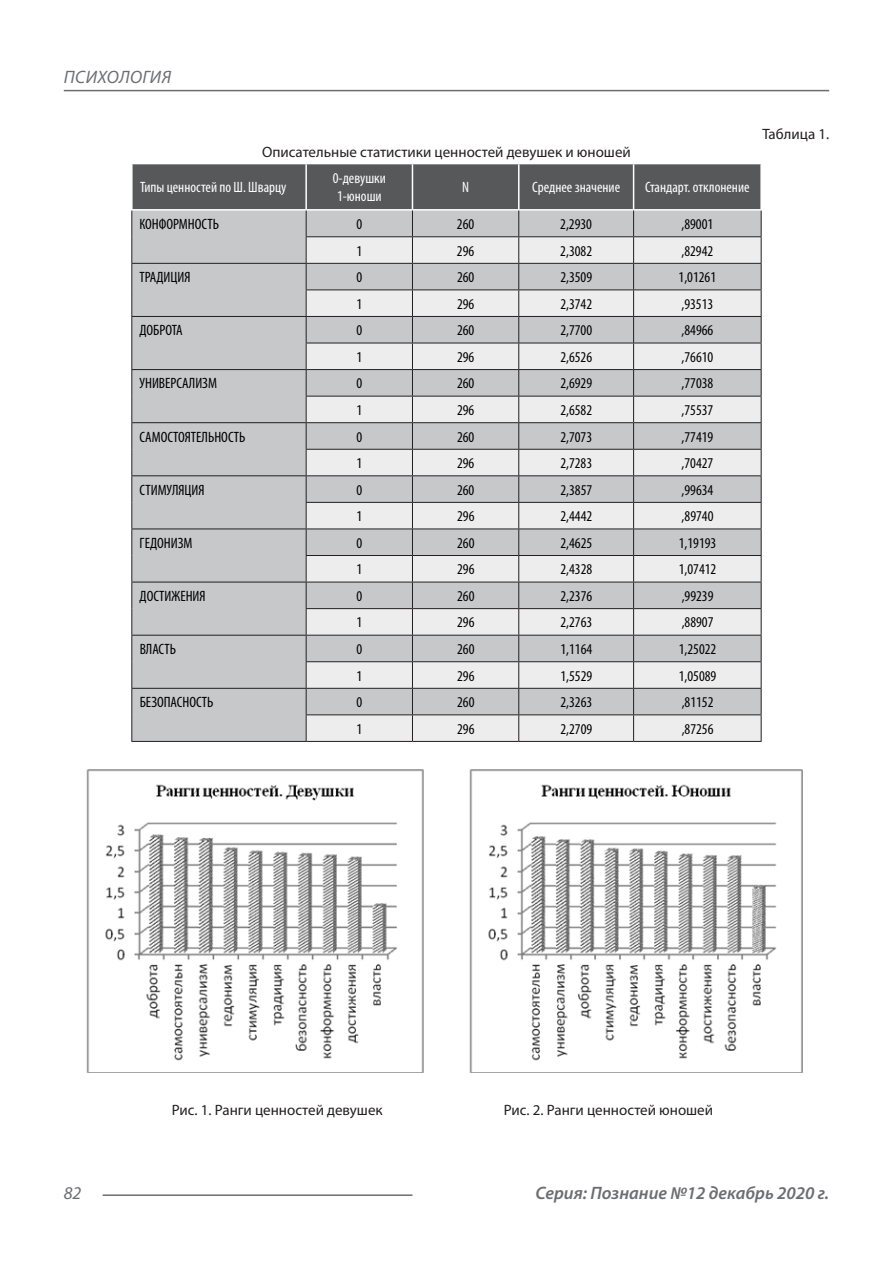
<style>
.page{position:relative;width:893px;height:1263px;background:#fff}
.page>*{position:absolute;margin:0;border:0;box-sizing:border-box;transform-origin:0 0}
.t1{font:italic 600 18px "Myriad Pro";color:#6c6d70}
.t2{font:italic 18px "Myriad Pro";letter-spacing:.02em;color:#6c6d70}
.Таблица_Строка{font:condensed 15px "Myriad Pro";color:#000}
.Статья_текст{font:15px "Myriad Pro";color:#231f20}
.Таблица_Заголовок_Яч{font:condensed 15px "Myriad Pro";color:#fff}
</style>
<div class="page">
<hr style="left:103px;top:1194px;width:309px;height:2px;background:#6c6d70">
<hr style="left:64px;top:90px;width:765px;height:1px;background:#6c6d70">
<svg style="left:131px;top:164px;width:631px;height:577px;background:#c4c5c6"></svg>
<hr style="left:131px;top:741px;width:175px;height:1px;background:#231f20">
<hr style="left:306px;top:741px;width:106px;height:1px;background:#231f20">
<hr style="left:412px;top:741px;width:107px;height:1px;background:#231f20">
<hr style="left:519px;top:741px;width:115px;height:1px;background:#231f20">
<hr style="left:634px;top:741px;width:127px;height:1px;background:#231f20">
<img style="left:86px;top:769px;width:717px;height:304px">
<p class="t2" style="left:64px;top:66px;width:109px">ПСИХОЛОГИЯ</p>
<p class="Статья_текст" style="left:262px;top:143px;width:370px">Описательные статистики ценностей девушек и юношей</p>
<p class="Таблица_Заголовок_Яч" style="left:140px;top:178px;width:148px">Типы ценностей по Ш. Шварцу</p>
<p class="Таблица_Заголовок_Яч" style="left:333px;top:169px;width:54px">0-девушки</p>
<p class="Таблица_Заголовок_Яч" style="left:337px;top:187px;width:46px">1-юноши</p>
<p class="Таблица_Заголовок_Яч" style="left:462px;top:178px;width:8px">N</p>
<p class="Таблица_Заголовок_Яч" style="left:532px;top:178px;width:90px">Среднее значение</p>
<p class="Таблица_Заголовок_Яч" style="left:645px;top:178px;width:106px">Стандарт. отклонение</p>
<p class="Таблица_Строка" style="left:139px;top:215px;width:81px">КОНФОРМНОСТЬ</p>
<p class="Таблица_Строка" style="left:356px;top:215px;width:7px">0</p>
<p class="Таблица_Строка" style="left:457px;top:215px;width:19px">260</p>
<p class="Таблица_Строка" style="left:560px;top:215px;width:33px">2,2930</p>
<p class="Таблица_Строка" style="left:681px;top:215px;width:33px">,89001</p>
<p class="Таблица_Строка" style="left:356px;top:242px;width:7px">1</p>
<p class="Таблица_Строка" style="left:457px;top:242px;width:19px">296</p>
<p class="Таблица_Строка" style="left:560px;top:242px;width:33px">2,3082</p>
<p class="Таблица_Строка" style="left:681px;top:242px;width:33px">,82942</p>
<p class="Таблица_Строка" style="left:139px;top:268px;width:53px">ТРАДИЦИЯ</p>
<p class="Таблица_Строка" style="left:356px;top:268px;width:7px">0</p>
<p class="Таблица_Строка" style="left:457px;top:268px;width:19px">260</p>
<p class="Таблица_Строка" style="left:560px;top:268px;width:33px">2,3509</p>
<p class="Таблица_Строка" style="left:679px;top:268px;width:39px">1,01261</p>
<p class="Таблица_Строка" style="left:356px;top:295px;width:7px">1</p>
<p class="Таблица_Строка" style="left:457px;top:295px;width:19px">296</p>
<p class="Таблица_Строка" style="left:560px;top:295px;width:33px">2,3742</p>
<p class="Таблица_Строка" style="left:681px;top:295px;width:33px">,93513</p>
<p class="Таблица_Строка" style="left:140px;top:321px;width:45px">ДОБРОТА</p>
<p class="Таблица_Строка" style="left:356px;top:321px;width:7px">0</p>
<p class="Таблица_Строка" style="left:457px;top:321px;width:19px">260</p>
<p class="Таблица_Строка" style="left:560px;top:321px;width:33px">2,7700</p>
<p class="Таблица_Строка" style="left:681px;top:321px;width:33px">,84966</p>
<p class="Таблица_Строка" style="left:356px;top:348px;width:7px">1</p>
<p class="Таблица_Строка" style="left:457px;top:348px;width:19px">296</p>
<p class="Таблица_Строка" style="left:560px;top:348px;width:33px">2,6526</p>
<p class="Таблица_Строка" style="left:682px;top:348px;width:33px">,76610</p>
<p class="Таблица_Строка" style="left:140px;top:374px;width:79px">УНИВЕРСАЛИЗМ</p>
<p class="Таблица_Строка" style="left:356px;top:374px;width:7px">0</p>
<p class="Таблица_Строка" style="left:457px;top:374px;width:19px">260</p>
<p class="Таблица_Строка" style="left:560px;top:374px;width:33px">2,6929</p>
<p class="Таблица_Строка" style="left:682px;top:374px;width:33px">,77038</p>
<p class="Таблица_Строка" style="left:356px;top:401px;width:7px">1</p>
<p class="Таблица_Строка" style="left:457px;top:401px;width:19px">296</p>
<p class="Таблица_Строка" style="left:560px;top:401px;width:33px">2,6582</p>
<p class="Таблица_Строка" style="left:682px;top:401px;width:33px">,75537</p>
<p class="Таблица_Строка" style="left:140px;top:427px;width:107px">САМОСТОЯТЕЛЬНОСТЬ</p>
<p class="Таблица_Строка" style="left:357px;top:427px;width:7px">0</p>
<p class="Таблица_Строка" style="left:457px;top:427px;width:19px">260</p>
<p class="Таблица_Строка" style="left:560px;top:427px;width:33px">2,7073</p>
<p class="Таблица_Строка" style="left:682px;top:427px;width:33px">,77419</p>
<p class="Таблица_Строка" style="left:357px;top:454px;width:7px">1</p>
<p class="Таблица_Строка" style="left:457px;top:454px;width:19px">296</p>
<p class="Таблица_Строка" style="left:560px;top:454px;width:33px">2,7283</p>
<p class="Таблица_Строка" style="left:682px;top:454px;width:33px">,70427</p>
<p class="Таблица_Строка" style="left:140px;top:481px;width:67px">СТИМУЛЯЦИЯ</p>
<p class="Таблица_Строка" style="left:357px;top:481px;width:7px">0</p>
<p class="Таблица_Строка" style="left:457px;top:481px;width:19px">260</p>
<p class="Таблица_Строка" style="left:560px;top:481px;width:33px">2,3857</p>
<p class="Таблица_Строка" style="left:682px;top:481px;width:33px">,99634</p>
<p class="Таблица_Строка" style="left:357px;top:507px;width:7px">1</p>
<p class="Таблица_Строка" style="left:457px;top:507px;width:19px">296</p>
<p class="Таблица_Строка" style="left:560px;top:507px;width:33px">2,4442</p>
<p class="Таблица_Строка" style="left:682px;top:507px;width:33px">,89740</p>
<p class="Таблица_Строка" style="left:140px;top:534px;width:54px">ГЕДОНИЗМ</p>
<p class="Таблица_Строка" style="left:357px;top:534px;width:7px">0</p>
<p class="Таблица_Строка" style="left:457px;top:534px;width:19px">260</p>
<p class="Таблица_Строка" style="left:560px;top:534px;width:33px">2,4625</p>
<p class="Таблица_Строка" style="left:679px;top:534px;width:39px">1,19193</p>
<p class="Таблица_Строка" style="left:357px;top:560px;width:7px">1</p>
<p class="Таблица_Строка" style="left:457px;top:560px;width:19px">296</p>
<p class="Таблица_Строка" style="left:560px;top:560px;width:33px">2,4328</p>
<p class="Таблица_Строка" style="left:679px;top:560px;width:39px">1,07412</p>
<p class="Таблица_Строка" style="left:140px;top:587px;width:68px">ДОСТИЖЕНИЯ</p>
<p class="Таблица_Строка" style="left:357px;top:587px;width:7px">0</p>
<p class="Таблица_Строка" style="left:457px;top:587px;width:19px">260</p>
<p class="Таблица_Строка" style="left:560px;top:587px;width:33px">2,2376</p>
<p class="Таблица_Строка" style="left:682px;top:587px;width:33px">,99239</p>
<p class="Таблица_Строка" style="left:357px;top:613px;width:7px">1</p>
<p class="Таблица_Строка" style="left:457px;top:613px;width:19px">296</p>
<p class="Таблица_Строка" style="left:560px;top:613px;width:33px">2,2763</p>
<p class="Таблица_Строка" style="left:682px;top:613px;width:33px">,88907</p>
<p class="Таблица_Строка" style="left:140px;top:640px;width:38px">ВЛАСТЬ</p>
<p class="Таблица_Строка" style="left:357px;top:640px;width:7px">0</p>
<p class="Таблица_Строка" style="left:457px;top:640px;width:19px">260</p>
<p class="Таблица_Строка" style="left:560px;top:640px;width:33px">1,1164</p>
<p class="Таблица_Строка" style="left:679px;top:640px;width:39px">1,25022</p>
<p class="Таблица_Строка" style="left:357px;top:666px;width:7px">1</p>
<p class="Таблица_Строка" style="left:457px;top:666px;width:19px">296</p>
<p class="Таблица_Строка" style="left:560px;top:666px;width:33px">1,5529</p>
<p class="Таблица_Строка" style="left:679px;top:666px;width:39px">1,05089</p>
<p class="Таблица_Строка" style="left:140px;top:693px;width:75px">БЕЗОПАСНОСТЬ</p>
<p class="Таблица_Строка" style="left:357px;top:693px;width:7px">0</p>
<p class="Таблица_Строка" style="left:457px;top:693px;width:19px">260</p>
<p class="Таблица_Строка" style="left:560px;top:693px;width:33px">2,3263</p>
<p class="Таблица_Строка" style="left:682px;top:693px;width:33px">,81152</p>
<p class="Таблица_Строка" style="left:357px;top:720px;width:7px">1</p>
<p class="Таблица_Строка" style="left:457px;top:720px;width:19px">296</p>
<p class="Таблица_Строка" style="left:560px;top:720px;width:33px">2,2709</p>
<p class="Таблица_Строка" style="left:682px;top:720px;width:33px">,87256</p>
<p class="Статья_текст" style="left:762px;top:125px;width:68px">Таблица 1.</p>
<p class="Статья_текст" style="left:172px;top:1101px;width:212px">Рис. 1. Ранги ценностей девушек</p>
<p class="Статья_текст" style="left:504px;top:1101px;width:211px">Рис. 2. Ранги ценностей юношей</p>
<p class="t2" style="left:64px;top:1182px;width:19px">82</p>
<p class="t1" style="left:535px;top:1182px;width:295px">Серия: Познание №12 декабрь 2020 г.</p>
</div>
